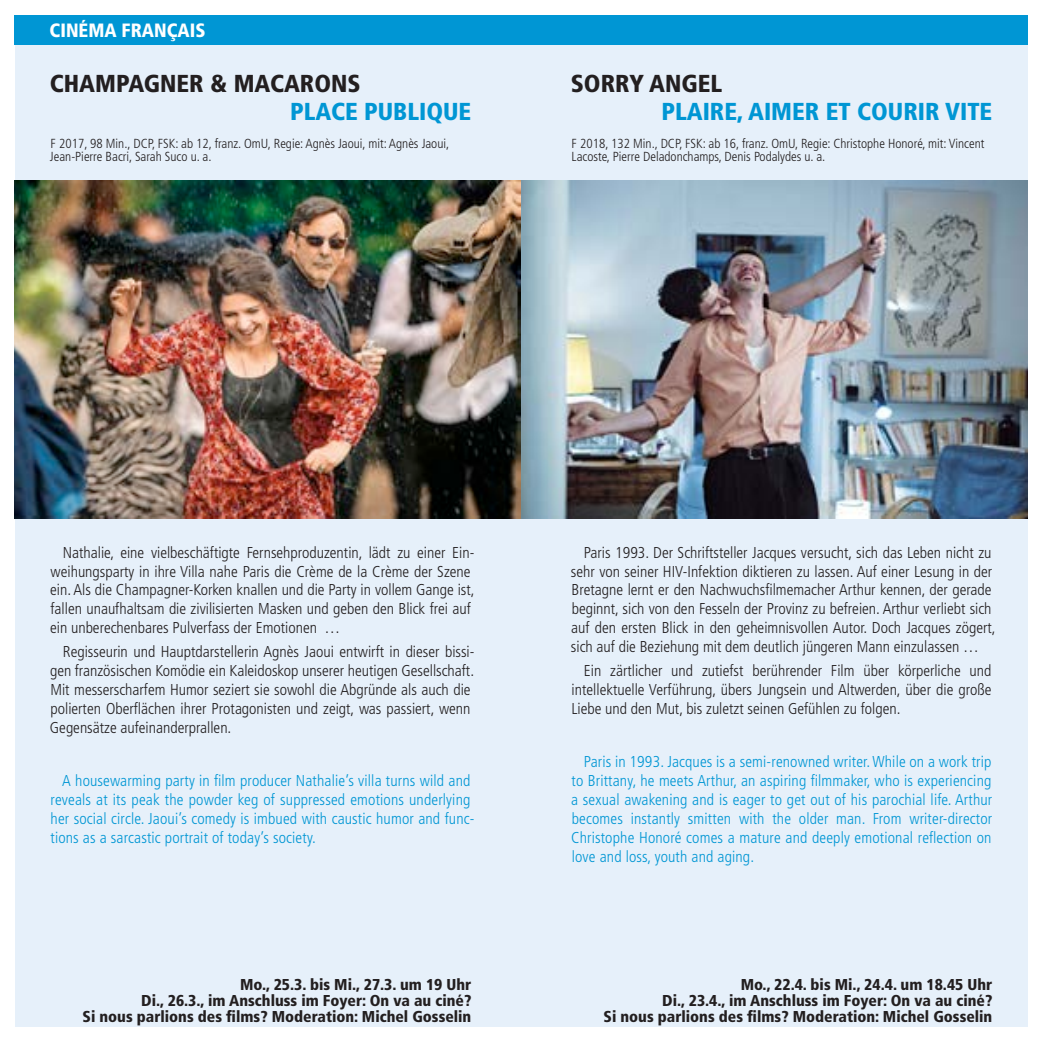
<style>
.page{position:relative;width:1042px;height:1042px;background:#fff}
.page>*{position:absolute;margin:0;border:0;box-sizing:border-box;transform-origin:0 0}
.t1{font:900 condensed 24.5px "Frutiger LT Std";color:#0096d4}
.t2{font:900 condensed 24.5px "Frutiger LT Std";color:#231f20}
.t3{font:900 condensed 19.25px "Frutiger LT Std";color:#fff}
.t4{font:300 condensed 15.75px/18.9px "Frutiger LT Std";color:#231f20}
.t5{font:300 condensed 15.75px/18.9px "Frutiger LT Std";letter-spacing:.01em;color:#0096d4}
.t6{font:900 condensed 15.75px/15.8px "Frutiger LT Std";color:#231f20;text-align:right}
.t7{font:300 condensed 13.12px/13.1px "Frutiger LT Std";color:#231f20}
</style>
<div class="page">
<div style="left:15px;top:45px;width:1012px;height:982px;background:#e6f0fa"></div>
<img style="left:15px;top:180px;width:1012px;height:339px">
<div style="left:15px;top:15px;width:506px;height:30px;background:#0096d4"></div>
<div style="left:521px;top:15px;width:506px;height:30px;background:#0096d4"></div>
<p class="t3" style="left:50px;top:19px;width:157px">Cin éma FraNçais</p>
<h1 class="t2" style="left:50px;top:69px;width:310px">CHAMPAGNER &amp; MACARONS</h1>
<h1 class="t2" style="left:571px;top:69px;width:153px">SORRY ANGEL</h1>
<h1 class="t1" style="left:290px;top:97px;width:183px">PLACE PUBLIQUE</h1>
<h1 class="t1" style="left:570px;top:97px;width:53px">P</h1>
<h1 class="t1" style="left:675px;top:97px;width:319px">LAIRE, AIMER ET COURIR VITE</h1>
<p class="t7" style="left:50px;top:137px;width:401px">F 2017, 98 Min., DCP, FSK: ab 12, franz. OmU, Regie: Agnès Jaoui, mit: Agnès Jaoui,<br>Jean-Pierre Bacri, Sarah Suco u. a.</p>
<p class="t7" style="left:572px;top:137px;width:414px">F 2018, 132 Min., DCP, FSK: ab 16, franz. OmU, Regie: Christophe Honoré, mit: Vincent<br>Lacoste, Pierre Deladonchamps, Denis Podalydes u. a.</p>
<p class="t4" style="left:50px;top:543px;width:426px;text-indent:13px">Nathalie, eine vielbeschäftigte Fernsehproduzentin, lädt zu einer Ein&shy;weihungsparty in ihre Villa nahe Paris die Crème de la Crème der Szene ein. Als die Champagner-Korken knallen und die Party in vollem Gange ist, fallen unaufhaltsam die zivilisierten Masken und geben den Blick frei auf ein unberechenbares Pulverfass der Emotionen …</p>
<p class="t4" style="left:50px;top:642px;width:426px;text-indent:13px">Regisseurin und Hauptdarstellerin Agnès Jaoui entwirft in dieser bissi&shy;gen französischen Komödie ein Kaleidoskop unserer heutigen Gesellschaft.<br>Mit messerscharfem Humor seziert sie sowohl die Abgründe als auch die polierten Oberflächen ihrer Protagonisten und zeigt, was passiert, wenn Gegensätze aufeinanderprallen.</p>
<p class="t5" style="left:50px;top:772px;width:425px;text-indent:12px">A housewarming party in film producer Nathalie’s villa turns wild and reveals at its peak the powder keg of suppressed emotions underlying her social circle. Jaoui’s comedy is imbued with caustic humor and func&shy;tions as a sarcastic portrait of today’s society.</p>
<p class="t6" style="left:83px;top:976px;width:390px">Mo., 25.3. bis Mi., 27.3. um 19 Uhr<br>Di., 26.3., im Anschluss im Foyer: On va au ciné?<br>Si nous parlions des films? Moderation: Michel Gosselin</p>
<p class="t4" style="left:571px;top:543px;width:426px;text-indent:13px">Paris 1993. Der Schriftsteller Jacques versucht, sich das Leben nicht zu sehr von seiner HIV-Infektion diktieren zu lassen. Auf einer Lesung in der Bretagne lernt er den Nachwuchsfilmemacher Arthur kennen, der gerade beginnt, sich von den Fesseln der Provinz zu befreien. Arthur verliebt sich auf den ersten Blick in den geheimnisvollen Autor. Doch Jacques zögert, sich auf die Beziehung mit dem deutlich jüngeren Mann einzulassen …</p>
<p class="t4" style="left:571px;top:661px;width:422px;text-align:justify;text-indent:12px">Ein zärtlicher und zutiefst berührender Film über körperliche und intellektuelle Verführung, übers Jungsein und Altwerden, über die große Liebe und den Mut, bis zuletzt seinen Gefühlen zu folgen.</p>
<p class="t5" style="left:571px;top:753px;width:423px;text-align:justify;text-indent:13px">Paris in 1993. Jacques is a semi-renowned writer. While on a work trip to Brittany, he meets Arthur, an aspiring filmmaker, who is experiencing a sexual awakening and is eager to get out of his parochial life. Arthur becomes instantly smitten with the older man. From writer-director Christophe Honoré comes a mature and deeply emotional reflection on love and loss, youth and aging.</p>
<p class="t6" style="left:603px;top:976px;width:390px">Mo., 22.4. bis Mi., 24.4. um 18.45 Uhr<br>Di., 23.4., im Anschluss im Foyer: On va au ciné?<br>Si nous parlions des films? Moderation: Michel Gosselin</p>
</div>
